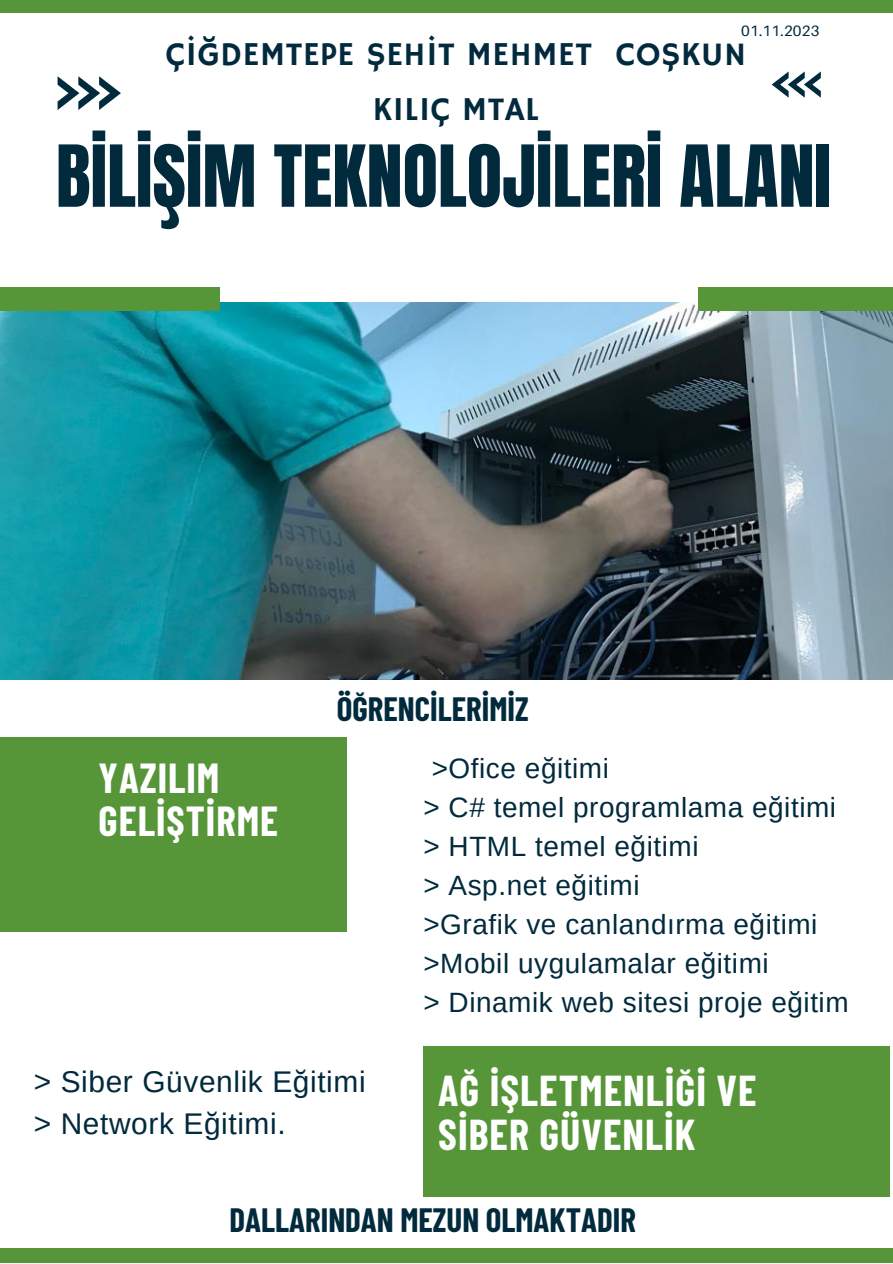
<style>
.page{position:relative;width:893px;height:1264px;background:#fff}
.page>*{position:absolute;margin:0;border:0;box-sizing:border-box;transform-origin:0 0}
.t1{font:72.6px "Anton";color:#022a3d}
.t2{font:700 42.15px/43.8px "Barlow Condensed";letter-spacing:.025em;color:#fff}
.t3{font:700 40.95px "Barlow Condensed";letter-spacing:.025em;color:#fff}
.t4{font:33.3px/55.3px "Hammersmith One";letter-spacing:.015em;color:#022a3d;text-align:center}
.t5{font:700 33px "Barlow Condensed";color:#022a3d}
.t6{font:29.85px "Arimo";letter-spacing:.02em;color:#022a3d}
.t7{font:27.9px "Arimo";letter-spacing:.02em;color:#022a3d}
.t8{font:15px "Aileron";letter-spacing:.015em;color:#022a3d}
</style>
<div class="page">
<div style="left:0;top:737px;width:346px;height:194px;background:#569639"></div>
<img style="left:0;top:302px;width:892px;height:377px">
<div style="left:0;top:288px;width:220px;height:23px;background:#569639"></div>
<div style="left:698px;top:288px;width:194px;height:23px;background:#569639"></div>
<div style="left:423px;top:1046px;width:466px;height:150px;background:#569639"></div>
<svg style="left:58px;top:76px;width:63px;height:34px"></svg>
<svg style="left:771px;top:71px;width:49px;height:26px"></svg>
<div style="left:0;top:0;width:892px;height:12px;background:#569639"></div>
<div style="left:0;top:1248px;width:892px;height:14px;background:#569639"></div>
<p class="t8" style="left:741px;top:21px;width:80px">01.11.2023</p>
<p class="t4" style="left:166px;top:28px;width:581px">ÇİĞDEMTEPE ŞEHİT MEHMET COŞKUN<br>KILIÇ MTAL</p>
<p class="t1" style="left:56px;top:124px;width:776px">BİLİŞİM TEKNOLOJİLERİ ALANI</p>
<p class="t3" style="left:99px;top:752px;width:122px">YAZILIM</p>
<p class="t3" style="left:99px;top:794px;width:181px">GELİŞTİRME</p>
<p class="t5" style="left:337px;top:687px;width:193px">ÖĞRENCİLERİMİZ</p>
<p class="t7" style="left:431px;top:753px;width:179px">&gt;Ofice eğitimi</p>
<p class="t7" style="left:423px;top:792px;width:414px">&gt; C# temel programlama eğitimi</p>
<p class="t7" style="left:423px;top:831px;width:276px">&gt; HTML temel eğitimi</p>
<p class="t7" style="left:423px;top:870px;width:218px">&gt; Asp.net eğitimi</p>
<p class="t7" style="left:423px;top:908px;width:395px">&gt;Grafik ve canlandırma eğitimi</p>
<p class="t7" style="left:423px;top:947px;width:347px">&gt;Mobil uygulamalar eğitimi</p>
<p class="t7" style="left:423px;top:986px;width:426px">&gt; Dinamik web sitesi proje eğitim</p>
<p class="t6" style="left:34px;top:1065px;width:333px">&gt; Siber Güvenlik Eğitimi</p>
<p class="t6" style="left:34px;top:1106px;width:253px">&gt; Network Eğitimi.</p>
<p class="t2" style="left:438px;top:1067px;width:320px">AĞ İŞLETMENLİĞİ VE<br>SİBER GÜVENLİK</p>
<p class="t5" style="left:229px;top:1199px;width:408px">DALLARINDAN MEZUN OLMAKTADIR</p>
</div>
